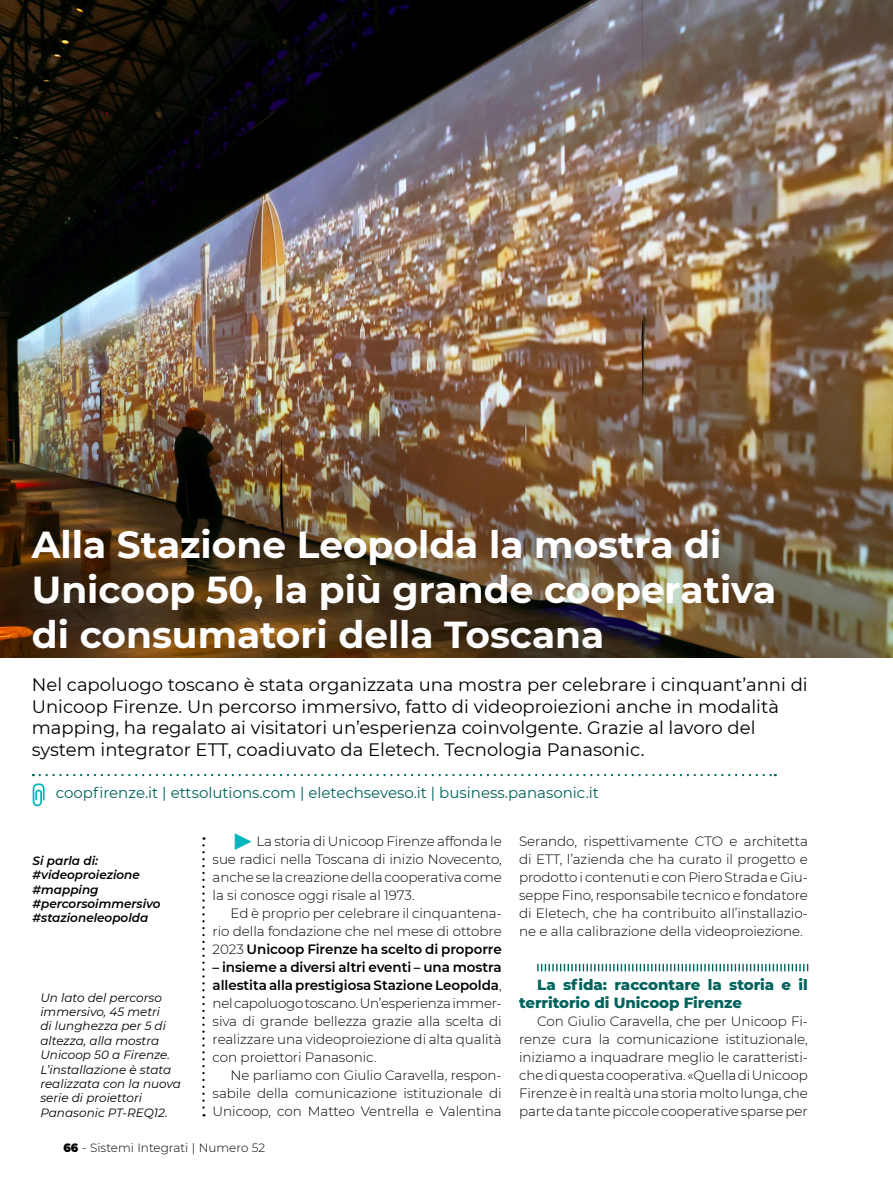
<style>
.page{position:relative;width:893px;height:1191px;background:#fff}
.page>*{position:absolute;margin:0;border:0;box-sizing:border-box;transform-origin:0 0}
.Testo{font:300 39px "Montserrat";color:#00b6bd}
.Titolo{font:700 37.5px/45px "Montserrat";color:#fff}
.Sottotitolo{font:18px/21.6px "Montserrat";color:#000}
.Keywords{font:15px "Montserrat";color:#01635c}
.Capitoletto{font:800 15px/18px "Montserrat";letter-spacing:-.005em;color:#01635c}
.Testo-2{font:300 13.5px/18px "Montserrat";letter-spacing:-.005em;color:#000;text-align:justify}
.Capitoletto-2{font:300 13.5px/18px "Montserrat";letter-spacing:-.005em;color:#000;text-align:justify}
.Caption_Testo_NERO{font:italic 12px/14.4px "Montserrat";color:#000}
.Caption_SMIBOLDITALIC{font:italic 600 12px "Montserrat";color:#000}
.t1{font:300 12px "Montserrat";color:#000}
.s1{font-weight:600}
.s2{font-weight:900}
</style>
<div class="page">
<svg style="left:537px;top:963px;width:271px;height:8px"></svg>
<svg style="left:202px;top:845px;width:3px;height:271px"></svg>
<img style="left:0;top:0;width:893px;height:657px">
<svg style="left:40px;top:774px;width:736px;height:2px"></svg>
<svg style="left:33px;top:783px;width:12px;height:23px"></svg>
<p class="Titolo" style="left:32px;top:520px;width:746px">Alla Stazione Leopolda la mostra di<br>Unicoop 50, la più grande cooperativa di consumatori della Toscana</p>
<p class="Sottotitolo" style="left:32px;top:673px;width:777px">Nel capoluogo toscano è stata organizzata una mostra per celebrare i cinquant’anni di Unicoop Firenze. Un percorso immersivo, fatto di videoproiezioni anche in modalità mapping, ha regalato ai visitatori un’esperienza coinvolgente. Grazie al lavoro del system integrator ETT, coadiuvato da Eletech. Tecnologia Panasonic.</p>
<p class="Keywords" style="left:56px;top:782px;width:545px">coopfirenze.it | ettsolutions.com | eletechseveso.it | business.panasonic.it</p>
<p class="Caption_SMIBOLDITALIC" style="left:33px;top:852px;width:67px">Si parla di:</p>
<p class="Caption_SMIBOLDITALIC" style="left:33px;top:866px;width:109px">#videoproiezione</p>
<p class="Caption_SMIBOLDITALIC" style="left:33px;top:880px;width:67px">#mapping</p>
<p class="Caption_SMIBOLDITALIC" style="left:33px;top:895px;width:130px">#percorsoimmersivo</p>
<p class="Caption_SMIBOLDITALIC" style="left:33px;top:909px;width:117px">#stazioneleopolda</p>
<p class="Caption_Testo_NERO" style="left:40px;top:989px;width:142px">Un lato del percorso immersivo, 45 metri<br>di lunghezza per 5 di altezza, alla mostra<br>Unicoop 50 a Firenze.<br>L’installazione è stata realizzata con la nuova serie di proiettori<br>Panasonic PT-REQ12.</p>
<p class="Testo" style="left:231px;top:812px;width:25px">▶</p>
<p class="Testo-2" style="left:213px;top:832px;width:291px;text-indent:44px">La storia di Unicoop Firenze affonda le sue radici nella Toscana di inizio Novecento, anche se la creazione della cooperativa come la si conosce oggi risale al 1973.</p>
<p class="Testo-2" style="left:213px;top:904px;width:291px;text-indent:18px">Ed è proprio per celebrare il cinquantena&shy;rio della fondazione che nel mese di ottobre 2023 <span class="s1">Unicoop Firenze ha scelto di proporre</span></p>
<p class="Testo-2" style="left:213px;top:958px;width:291px"><span class="s1">– insieme a diversi altri eventi – una mostra allestita alla prestigiosa Stazione Leopolda</span>, nel capoluogo toscano. Un’esperienza immer&shy;siva di grande bellezza grazie alla scelta di realizzare una videoproiezione di alta qualità con proiettori Panasonic.</p>
<p class="Testo-2" style="left:213px;top:1066px;width:291px;text-indent:18px">Ne parliamo con Giulio Caravella, respon&shy;sabile della comunicazione istituzionale di Unicoop, con Matteo Ventrella e Valentina</p>
<p class="t1" style="left:64px;top:1140px;width:203px"><span class="s2">66</span> - Sistemi Integrati | Numero 52</p>
<p class="Testo-2" style="left:519px;top:832px;width:290px">Serando, rispettivamente CTO e architetta di ETT, l’azienda che ha curato il progetto e prodotto i contenuti e con Piero Strada e Giu&shy;seppe Fino, responsabile tecnico e fondatore di Eletech, che ha contribuito all’installazio&shy;ne e alla calibrazione della videoproiezione.</p>
<p class="Capitoletto" style="left:519px;top:975px;width:290px;text-indent:18px">La sfida: raccontare la storia e il territorio di Unicoop Firenze</p>
<p class="Capitoletto-2" style="left:519px;top:1012px;width:290px;text-indent:18px">Con Giulio Caravella, che per Unicoop Fi&shy;renze cura la comunicazione istituzionale, iniziamo a inquadrare meglio le caratteristi&shy;che di questa cooperativa. «Quella di Unicoop Firenze è in realtà una storia molto lunga, che parte da tante piccole cooperative sparse per</p>
</div>
